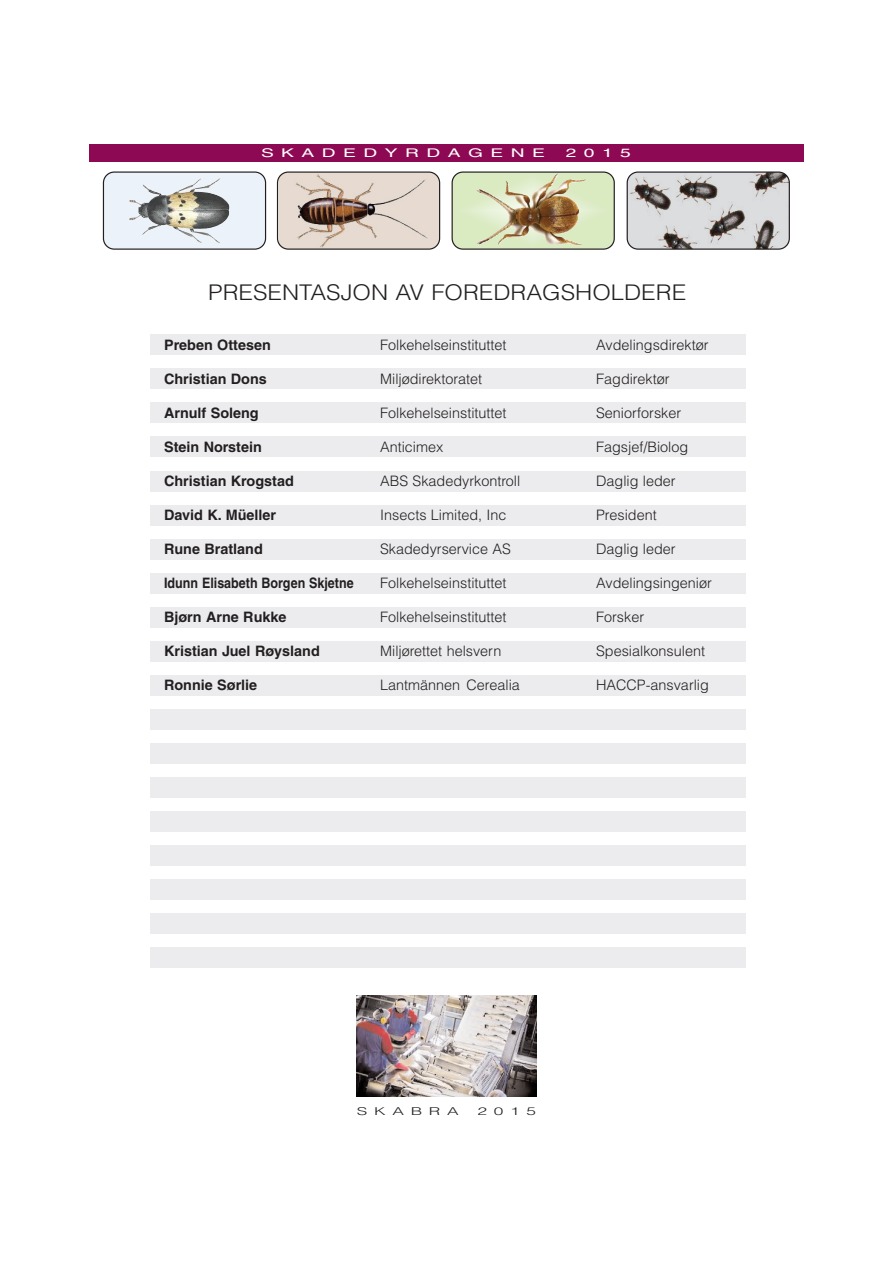
<style>
.page{position:relative;width:893px;height:1263px;background:#fff}
.page>*{position:absolute;margin:0;border:0;box-sizing:border-box;transform-origin:0 0}
.t1{font:300 21.6px "Helvetica";color:#231f20;scale:1.1 1}
.t2{font:300 14.4px "Helvetica";color:#231f20}
.t3{font:700 14.4px "Helvetica";color:#231f20}
.t4{font:700 14.4px "Helvetica";color:#231f20;scale:.87 1}
.t5{font:12px "Helvetica";letter-spacing:.39em;color:#fff;scale:1.6 1}
.t6{font:300 10.8px "Helvetica";letter-spacing:.39em;color:#231f20;scale:1.6 1}
</style>
<div class="page">
<div style="left:150px;top:335px;width:596px;height:20px;background:#ececee"></div>
<div style="left:150px;top:369px;width:596px;height:20px;background:#ececee"></div>
<div style="left:150px;top:403px;width:596px;height:20px;background:#ececee"></div>
<div style="left:150px;top:437px;width:596px;height:20px;background:#ececee"></div>
<div style="left:150px;top:471px;width:596px;height:20px;background:#ececee"></div>
<div style="left:150px;top:505px;width:596px;height:20px;background:#ececee"></div>
<div style="left:150px;top:539px;width:596px;height:20px;background:#ececee"></div>
<div style="left:150px;top:573px;width:596px;height:20px;background:#ececee"></div>
<div style="left:150px;top:607px;width:596px;height:20px;background:#ececee"></div>
<div style="left:150px;top:641px;width:596px;height:20px;background:#ececee"></div>
<div style="left:150px;top:675px;width:596px;height:20px;background:#ececee"></div>
<div style="left:150px;top:709px;width:596px;height:20px;background:#ececee"></div>
<div style="left:150px;top:743px;width:596px;height:20px;background:#ececee"></div>
<div style="left:150px;top:777px;width:596px;height:20px;background:#ececee"></div>
<div style="left:150px;top:811px;width:596px;height:20px;background:#ececee"></div>
<div style="left:150px;top:845px;width:596px;height:20px;background:#ececee"></div>
<div style="left:150px;top:879px;width:596px;height:20px;background:#ececee"></div>
<div style="left:150px;top:913px;width:596px;height:20px;background:#ececee"></div>
<div style="left:150px;top:947px;width:596px;height:20px;background:#ececee"></div>
<div style="left:89px;top:144px;width:715px;height:17px;background:#8d0954"></div>
<img style="left:357px;top:996px;width:179px;height:100px">
<svg style="left:627px;top:171px;width:163px;height:79px;background:#b7b5b6"></svg>
<svg style="left:103px;top:171px;width:163px;height:79px;background:#cdd1d3"></svg>
<img style="left:451px;top:171px;width:164px;height:79px">
<svg style="left:277px;top:171px;width:163px;height:79px;background:#cabcb2"></svg>
<p class="t5" style="left:261px;top:149px;width:179px">SKADEDYRDAGENE</p>
<p class="t5" style="left:566px;top:149px;width:42px">2015</p>
<h1 class="t1" style="left:208px;top:284px;width:436px">PRESENTASJON AV FOREDRAGSHOLDERE</h1>
<p class="t3" style="left:164px;top:340px;width:108px">Preben Ottesen</p>
<p class="t2" style="left:380px;top:340px;width:128px">Folkehelseinstituttet</p>
<p class="t2" style="left:596px;top:340px;width:114px">Avdelingsdirektør</p>
<p class="t3" style="left:164px;top:374px;width:104px">Christian Dons</p>
<p class="t2" style="left:380px;top:374px;width:104px">Miljødirektoratet</p>
<p class="t2" style="left:596px;top:374px;width:75px">Fagdirektør</p>
<p class="t3" style="left:164px;top:408px;width:96px">Arnulf Soleng</p>
<p class="t2" style="left:380px;top:408px;width:128px">Folkehelseinstituttet</p>
<p class="t2" style="left:596px;top:408px;width:87px">Seniorforsker</p>
<p class="t3" style="left:164px;top:442px;width:99px">Stein Norstein</p>
<p class="t2" style="left:380px;top:442px;width:65px">Anticimex</p>
<p class="t2" style="left:596px;top:442px;width:94px">Fagsjef/Biolog</p>
<p class="t3" style="left:164px;top:476px;width:131px">Christian Krogstad</p>
<p class="t2" style="left:380px;top:476px;width:142px">ABS Skadedyrkontroll</p>
<p class="t2" style="left:596px;top:476px;width:81px">Daglig leder</p>
<p class="t3" style="left:164px;top:510px;width:114px">David K. Müeller</p>
<p class="t2" style="left:380px;top:510px;width:128px">Insects Limited, Inc</p>
<p class="t2" style="left:596px;top:510px;width:62px">President</p>
<p class="t3" style="left:164px;top:544px;width:100px">Rune Bratland</p>
<p class="t2" style="left:380px;top:544px;width:132px">Skadedyrservice AS</p>
<p class="t2" style="left:596px;top:544px;width:81px">Daglig leder</p>
<p class="t4" style="left:164px;top:578px;width:219px">Idunn Elisabeth Borgen Skjetne</p>
<p class="t2" style="left:380px;top:578px;width:128px">Folkehelseinstituttet</p>
<p class="t2" style="left:596px;top:578px;width:117px">Avdelingsingeniør</p>
<p class="t3" style="left:164px;top:612px;width:124px">Bjørn Arne Rukke</p>
<p class="t2" style="left:380px;top:612px;width:128px">Folkehelseinstituttet</p>
<p class="t2" style="left:596px;top:612px;width:50px">Forsker</p>
<p class="t3" style="left:164px;top:646px;width:157px">Kristian Juel Røysland</p>
<p class="t2" style="left:380px;top:646px;width:123px">Miljørettet helsvern</p>
<p class="t2" style="left:596px;top:646px;width:110px">Spesialkonsulent</p>
<p class="t3" style="left:164px;top:680px;width:95px">Ronnie Sørlie</p>
<p class="t2" style="left:380px;top:680px;width:141px">Lantmännen Cerealia</p>
<p class="t2" style="left:596px;top:680px;width:114px">HACCP-ansvarlig</p>
<p class="t6" style="left:357px;top:1107px;width:65px">SKABRA</p>
<p class="t6" style="left:477px;top:1107px;width:38px">2015</p>
</div>
